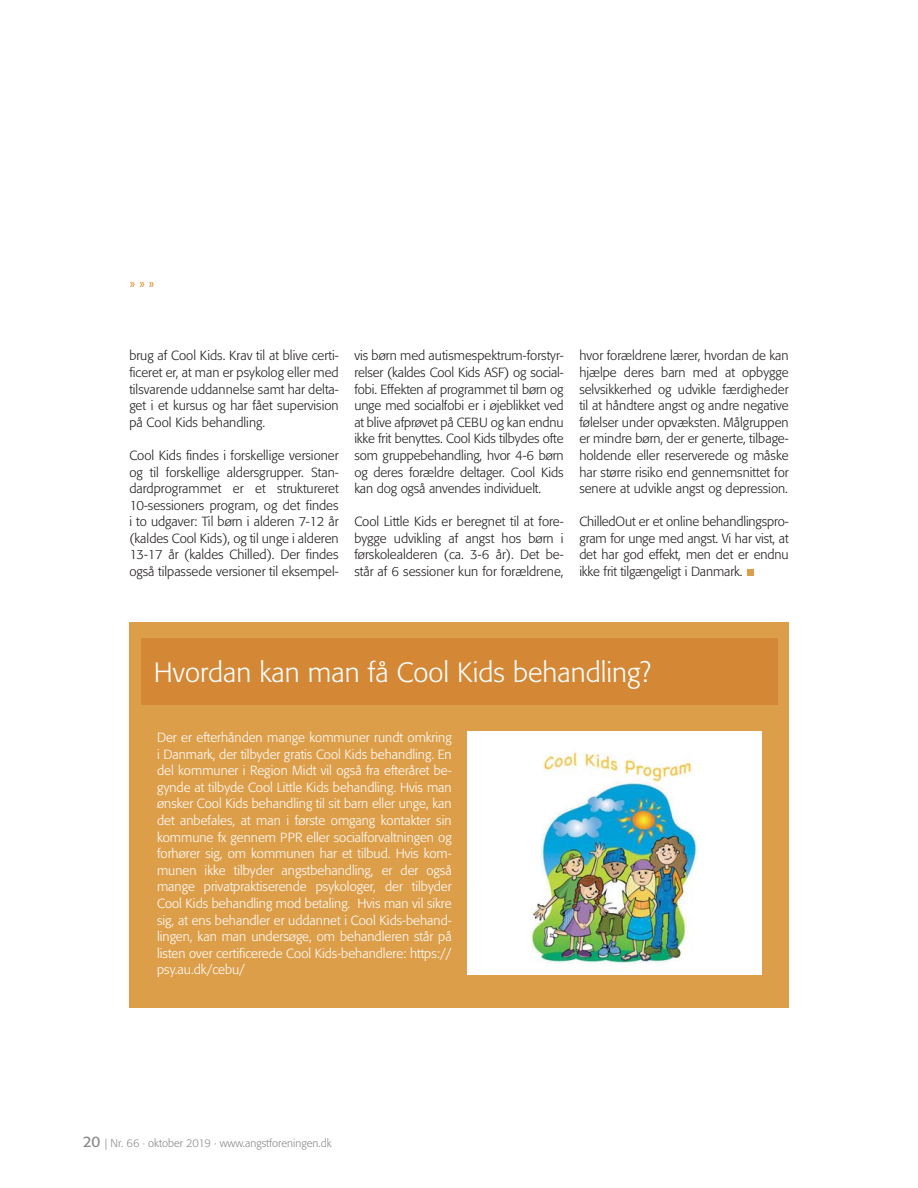
<style>
.page{position:relative;width:918px;height:1188px;background:#fff}
.page>*{position:absolute;margin:0;border:0;box-sizing:border-box;transform-origin:0 0}
.t1{font:300 27.6px "Formata";color:#fff}
.t2{font:300 13.2px/16.6px "Formata";color:#231f20;text-align:justify}
.t3{font:300 13.2px/16.6px "Formata";color:#fff;text-align:justify}
.t4{font:13.2px "Formata";color:#dd9e4a}
.t5{font:300 11.1px "Formata";color:#888a8c}
.s1{font-weight:400;font-size:15.15px}
</style>
<div class="page">
<div style="left:129px;top:622px;width:660px;height:386px;background:#dd9e4a"></div>
<div style="left:141px;top:638px;width:636px;height:67px;background:#d48735"></div>
<div style="left:467px;top:732px;width:295px;height:243px;background:#fff"></div>
<img style="left:531px;top:752px;width:168px;height:212px">
<div style="left:747px;top:569px;width:7px;height:7px;background:#dd9e4a"></div>
<p class="t4" style="left:129px;top:277px;width:26px">» » »</p>
<p class="t2" style="left:129px;top:348px;width:211px">brug af Cool Kids. Krav til at blive certi&shy;ficeret er, at man er psykolog eller med tilsvarende uddannelse samt har delta&shy;get i et kursus og har fået supervision på Cool Kids behandling.</p>
<p class="t2" style="left:129px;top:448px;width:211px">Cool Kids findes i forskellige versioner og til forskellige aldersgrupper. Stan&shy;dardprogrammet er et struktureret 10-sessioners program, og det findes i to udgaver: Til børn i alderen 7-12 år (kaldes Cool Kids), og til unge i alderen 13-17 år (kaldes Chilled). Der findes også tilpassede versioner til eksempel-</p>
<p class="t2" style="left:354px;top:348px;width:211px">vis børn med autismespektrum-forstyr&shy;relser (kaldes Cool Kids ASF) og social&shy;fobi. Effekten af programmet til børn og unge med socialfobi er i øjeblikket ved at blive afprøvet på CEBU og kan endnu ikke frit benyttes. Cool Kids tilbydes ofte som gruppebehandling, hvor 4-6 børn og deres forældre deltager. Cool Kids kan dog også anvendes individuelt.</p>
<p class="t2" style="left:354px;top:514px;width:211px">Cool Little Kids er beregnet til at fore&shy;bygge udvikling af angst hos børn i førskolealderen (ca. 3-6 år). Det be&shy;står af 6 sessioner kun for forældrene,</p>
<p class="t2" style="left:579px;top:348px;width:211px">hvor forældrene lærer, hvordan de kan hjælpe deres barn med at opbygge selvsikkerhed og udvikle færdigheder til at håndtere angst og andre negative følelser under opvæksten. Målgruppen er mindre børn, der er generte, tilbage&shy;holdende eller reserverede og måske har større risiko end gennemsnittet for senere at udvikle angst og depression.</p>
<p class="t2" style="left:579px;top:514px;width:211px">ChilledOut er et online behandlingspro&shy;gram for unge med angst. Vi har vist, at det har god effekt, men det er endnu ikke frit tilgængeligt i Danmark.</p>
<h1 class="t1" style="left:154px;top:660px;width:498px">Hvordan kan man få Cool Kids behandling?</h1>
<p class="t3" style="left:157px;top:730px;width:296px">Der er efterhånden mange kommuner rundt omkring i Danmark, der tilbyder gratis Cool Kids behandling. En del kommuner i Region Midt vil også fra efteråret be&shy;gynde at tilbyde Cool Little Kids behandling. Hvis man ønsker Cool Kids behandling til sit barn eller unge, kan det anbefales, at man i første omgang kontakter sin kommune fx gennem PPR eller socialforvaltningen og forhører sig, om kommunen har et tilbud. Hvis kom&shy;munen ikke tilbyder angstbehandling, er der også mange privatpraktiserende psykologer, der tilbyder Cool Kids behandling mod betaling. Hvis man vil sikre sig, at ens behandler er uddannet i Cool Kids-behand&shy;lingen, kan man undersøge, om behandleren står på listen over certificerede Cool Kids-behandlere: https:// psy.au.dk/cebu/</p>
<p class="t5" style="left:83px;top:1138px;width:250px"><span class="s1">20</span> | Nr. 66 · oktober 2019 · www.angstforeningen.dk</p>
</div>
